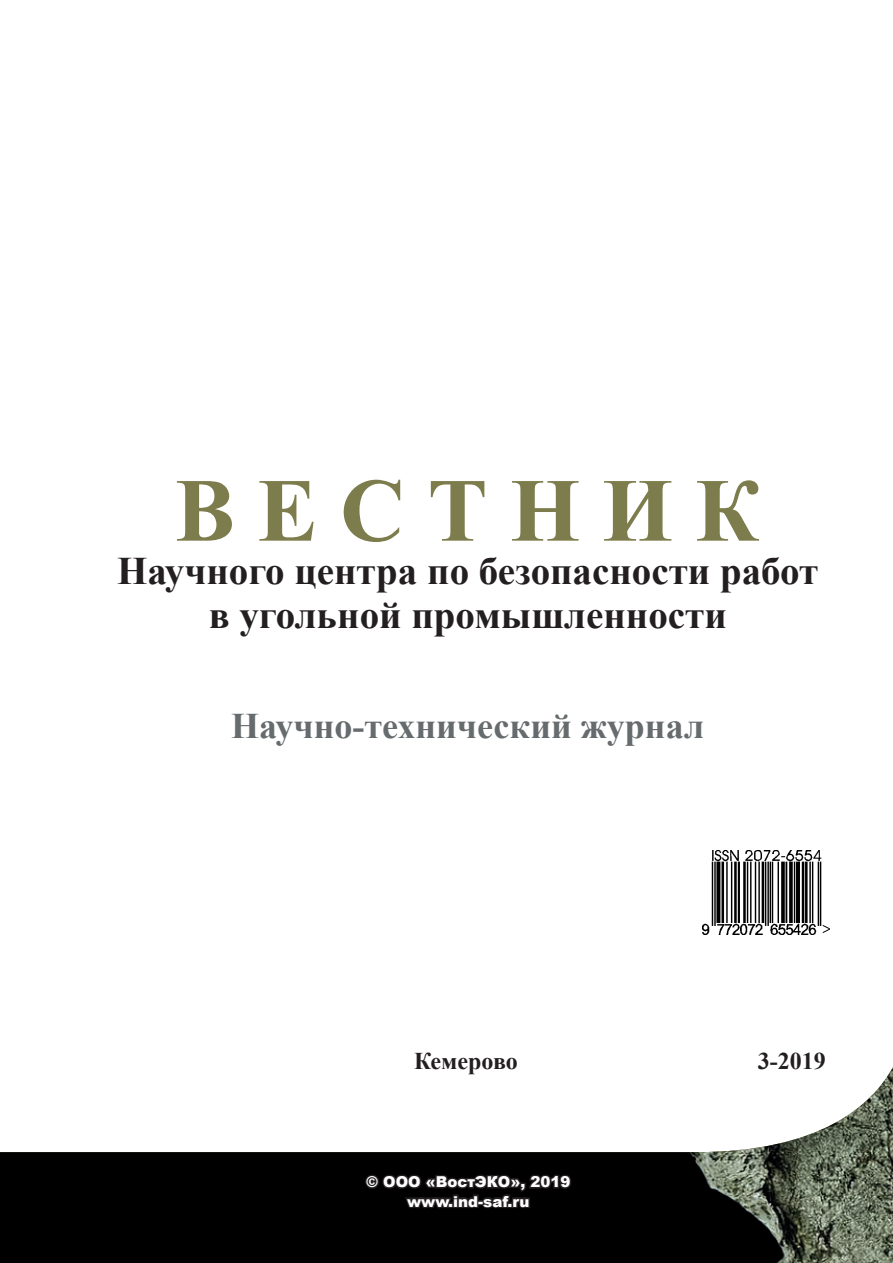
<style>
.page{position:relative;width:893px;height:1263px;background:#fff}
.page>*{position:absolute;margin:0;border:0;box-sizing:border-box;transform-origin:0 0}
.t1{font:700 90px "Times New Roman";color:#7d7c4c}
.t2{font:700 39px/43.5px "Times New Roman";color:#231f20;text-align:center}
.t3{font:700 36px "Times New Roman";color:#666b6e}
.t4{font:700 24px "Times New Roman";color:#231f20}
.t5{font:900 15px/19.5px "Arial";color:#fff;text-align:center}
</style>
<div class="page">
<img style="left:0;top:1067px;width:893px;height:196px">
<img style="left:703px;top:850px;width:126px;height:85px">
<svg style="left:363px;top:1172px;width:211px;height:42px;background:#0d0c0d"></svg>
<h1 class="t1" style="left:175px;top:448px;width:587px">В Е С Т Н И К</h1>
<p class="t2" style="left:117px;top:548px;width:703px">Научного центра по безопасности работ в угольной промышленности</p>
<p class="t3" style="left:231px;top:701px;width:474px">Научно-технический журнал</p>
<p class="t4" style="left:414px;top:1044px;width:105px">Кемерово</p>
<p class="t4" style="left:758px;top:1044px;width:69px">3-2019</p>
<p class="t5" style="left:366px;top:1171px;width:206px">© ООО «ВостЭКО», 2019 www.ind-saf.ru</p>
</div>
